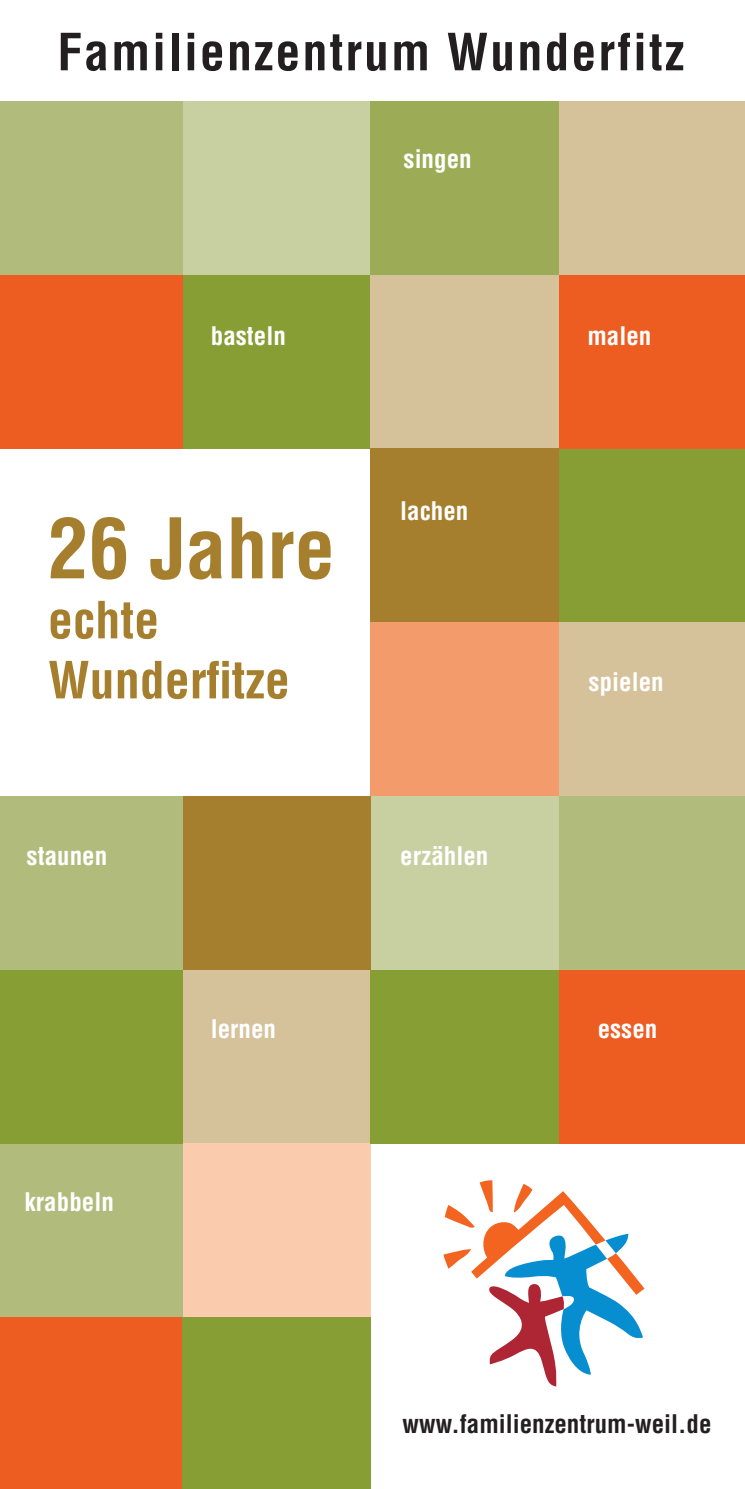
<style>
.page{position:relative;width:745px;height:1489px;background:#fff}
.page>*{position:absolute;margin:0;border:0;box-sizing:border-box;transform-origin:0 0}
.t1{font:700 condensed 81.25px "Helvetica";color:#a57f2d}
.t2{font:700 condensed 50px "Helvetica";letter-spacing:.04em;color:#231f20}
.t3{font:700 condensed 50px/60px "Helvetica";color:#a57f2d}
.t4{font:700 condensed 25px "Helvetica";color:#fff}
.t5{font:700 condensed 25px "Helvetica";color:#231f20}
</style>
<div class="page">
<div style="left:558px;top:448px;width:186px;height:174px;background:#879e35"></div>
<svg style="left:443px;top:1180px;width:201px;height:206px"></svg>
<div style="left:370px;top:796px;width:188px;height:173px;background:#c8d0a2"></div>
<div style="left:182px;top:101px;width:188px;height:174px;background:#c8d0a2"></div>
<div style="left:182px;top:275px;width:188px;height:173px;background:#879e35"></div>
<div style="left:182px;top:796px;width:188px;height:173px;background:#a57f2d"></div>
<div style="left:182px;top:969px;width:188px;height:174px;background:#d5c19a"></div>
<div style="left:182px;top:1143px;width:188px;height:173px;background:#facbac"></div>
<div style="left:0;top:101px;width:182px;height:174px;background:#b1bc7c"></div>
<div style="left:0;top:275px;width:182px;height:173px;background:#ed5d22"></div>
<div style="left:0;top:796px;width:182px;height:173px;background:#b1bc7c"></div>
<div style="left:0;top:1143px;width:182px;height:173px;background:#b1bc7c"></div>
<div style="left:0;top:1316px;width:182px;height:172px;background:#ed5d22"></div>
<div style="left:182px;top:1316px;width:188px;height:172px;background:#879e35"></div>
<div style="left:370px;top:101px;width:188px;height:174px;background:#9cac56"></div>
<div style="left:370px;top:275px;width:188px;height:173px;background:#d5c19a"></div>
<div style="left:370px;top:448px;width:188px;height:174px;background:#a57f2d"></div>
<div style="left:558px;top:101px;width:186px;height:174px;background:#d5c19a"></div>
<div style="left:558px;top:275px;width:186px;height:173px;background:#ed5d22"></div>
<div style="left:558px;top:622px;width:186px;height:174px;background:#d5c19a"></div>
<div style="left:558px;top:796px;width:186px;height:173px;background:#b1bc7c"></div>
<div style="left:558px;top:969px;width:186px;height:174px;background:#ed5d22"></div>
<div style="left:370px;top:622px;width:188px;height:174px;background:#f49b6c"></div>
<div style="left:370px;top:969px;width:188px;height:174px;background:#879e35"></div>
<div style="left:0;top:969px;width:182px;height:174px;background:#879e35"></div>
<h2 class="t2" style="left:57px;top:21px;width:628px">Familienzentrum Wunderfitz</h2>
<p class="t4" style="left:403px;top:143px;width:70px">singen</p>
<p class="t4" style="left:211px;top:320px;width:76px">basteln</p>
<p class="t4" style="left:587px;top:320px;width:65px">malen</p>
<h1 class="t1" style="left:48px;top:497px;width:288px">26 Jahre</h1>
<h2 class="t3" style="left:48px;top:589px;width:243px">echte<br>Wunderfitze</h2>
<p class="t4" style="left:400px;top:495px;width:70px">lachen</p>
<p class="t4" style="left:27px;top:840px;width:82px">staunen</p>
<p class="t4" style="left:400px;top:840px;width:89px">erzählen</p>
<p class="t4" style="left:25px;top:1185px;width:90px">krabbeln</p>
<p class="t4" style="left:211px;top:1012px;width:67px">lernen</p>
<p class="t4" style="left:588px;top:666px;width:76px">spielen</p>
<p class="t4" style="left:597px;top:1012px;width:61px">essen</p>
<p class="t5" style="left:402px;top:1408px;width:310px">www.familienzentrum-weil.de</p>
</div>
